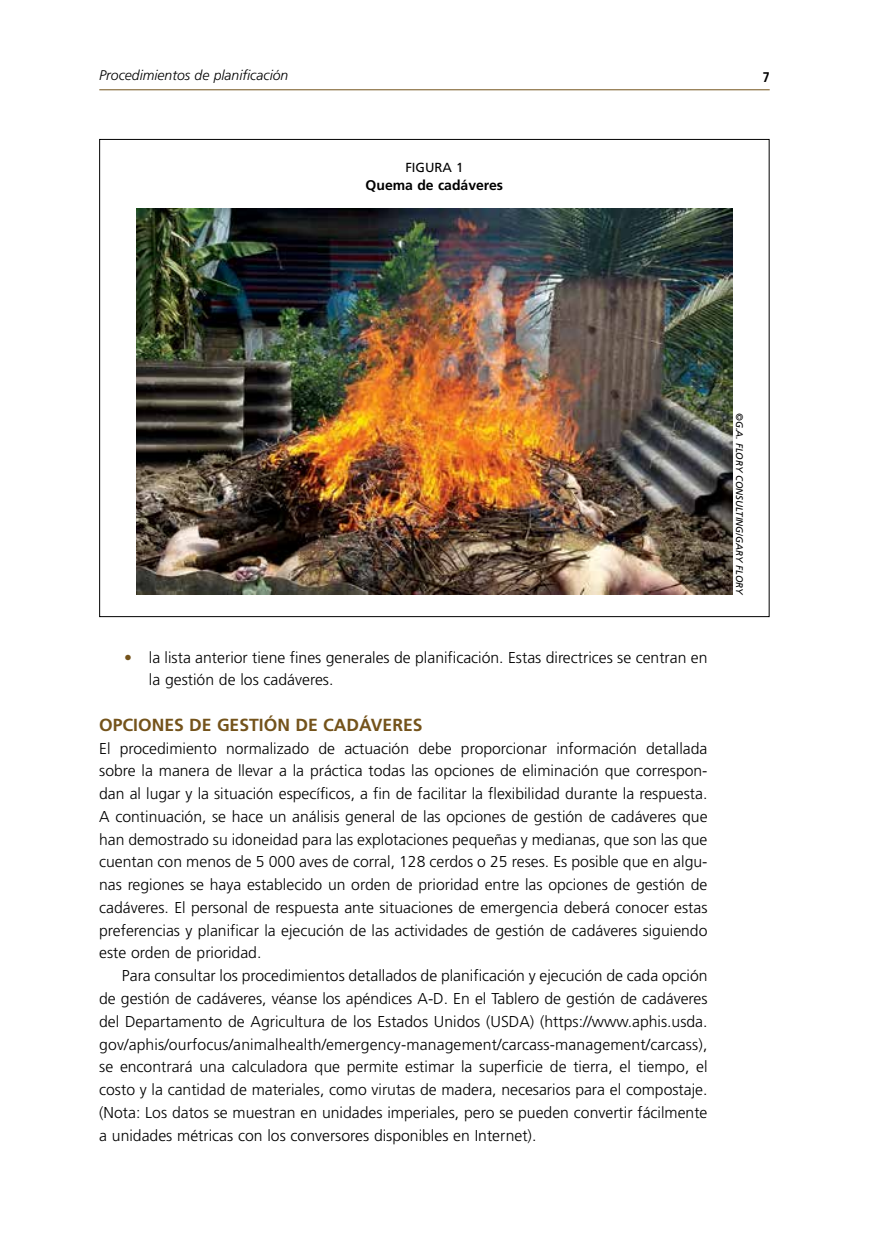
<style>
.page{position:relative;width:874px;height:1241px;background:#fff}
.page>*{position:absolute;margin:0;border:0;box-sizing:border-box;transform-origin:0 0}
.t1{font:700 17.5px "Frutiger LT Std";color:#74531b}
.t2{font:300 15.75px/22.8px "Frutiger LT Std";color:#000;text-align:justify}
.t3{font:italic 300 14px "Frutiger LT Std";color:#000}
.t4{font:700 14px "Frutiger LT Std";color:#000}
.t5{font:700 14px "Frutiger LT Std";color:#000;scale:.88 1}
.t6{font:13.12px "Frutiger LT Std";color:#000}
.t7{font:italic 9.62px "Frutiger LT Std";letter-spacing:-.005em;color:#000}
.s1{color:#74531b}
</style>
<div class="page">
<hr style="left:99px;top:89px;width:670px;height:1px;background:#74531b">
<img style="left:136px;top:208px;width:596px;height:386px">
<p class="t3" style="left:99px;top:67px;width:191px">Procedimientos de planificación</p>
<p class="t6" style="left:405px;top:159px;width:59px">FIGURA 1</p>
<p class="t4" style="left:365px;top:177px;width:139px">Quema de cadáveres</p>
<p class="t5" style="left:762px;top:69px;width:9px">7</p>
<p class="t2" style="left:149px;top:646px;width:560px;text-indent:-25px"><span class="s1">•</span> la lista anterior tiene fines generales de planificación. Estas directrices se centran en la gestión de los cadáveres.</p>
<p class="t1" style="left:99px;top:714px;width:324px">OPCIONES DE GESTIÓN DE CADÁVERES</p>
<p class="t2" style="left:99px;top:737px;width:609px">El procedimiento normalizado de actuación debe proporcionar información detallada sobre la manera de llevar a la práctica todas las opciones de eliminación que correspon&shy;dan al lugar y la situación específicos, a fin de facilitar la flexibilidad durante la respuesta.<br>A continuación, se hace un análisis general de las opciones de gestión de cadáveres que han demostrado su idoneidad para las explotaciones pequeñas y medianas, que son las que cuentan con menos de 5 000 aves de corral, 128 cerdos o 25 reses. Es posible que en algu&shy;nas regiones se haya establecido un orden de prioridad entre las opciones de gestión de cadáveres. El personal de respuesta ante situaciones de emergencia deberá conocer estas preferencias y planificar la ejecución de las actividades de gestión de cadáveres siguiendo este orden de prioridad.</p>
<p class="t2" style="left:99px;top:964px;width:609px;text-indent:23px">Para consultar los procedimientos detallados de planificación y ejecución de cada opción de gestión de cadáveres, véanse los apéndices A-D. En el Tablero de gestión de cadáveres del Departamento de Agricultura de los Estados Unidos (USDA) (https://www.aphis.usda. gov/aphis/ourfocus/animalhealth/emergency-management/carcass-management/carcass), se encontrará una calculadora que permite estimar la superficie de tierra, el tiempo, el costo y la cantidad de materiales, como virutas de madera, necesarios para el compostaje. (Nota: Los datos se muestran en unidades imperiales, pero se pueden convertir fácilmente a unidades métricas con los conversores disponibles en Internet).</p>
<p class="t7" style="left:744px;top:413px;width:184px;rotate:90deg">©G.A. FLORY CONSULTING/GARY FLORY</p>
</div>
